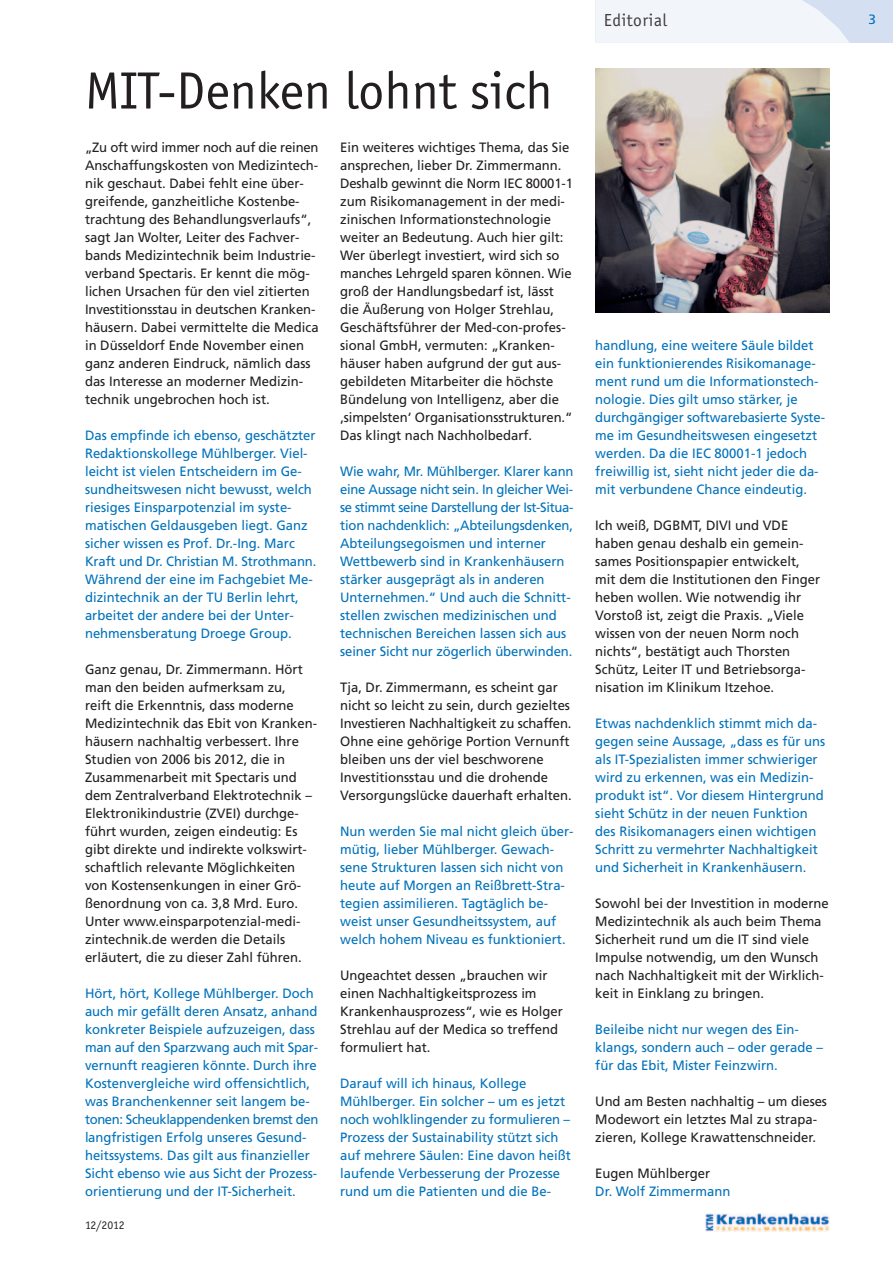
<style>
.page{position:relative;width:893px;height:1263px;background:#fff}
.page>*{position:absolute;margin:0;border:0;box-sizing:border-box;transform-origin:0 0}
.t1{font:54px "Officina Sans";color:#231f20}
.t2{font:18px "Officina Sans";letter-spacing:.03em;color:#3e3e3f}
.t3{font:13.5px/18px "Frutiger";color:#231f20}
.t4{font:13.5px/18px "Frutiger";color:#0072bc}
.t5{font:12px "Officina Sans";letter-spacing:-.02em;color:#231f20}
</style>
<div class="page">
<div style="left:595px;top:0;width:298px;height:43px;background:#d4e0f1"></div>
<svg style="left:595px;top:0;width:254px;height:43px;background:#eff3f9"></svg>
<img style="left:706px;top:1213px;width:123px;height:18px">
<img style="left:595px;top:68px;width:234px;height:244px">
<h1 class="t1" style="left:85px;top:69px;width:469px">MIT-Denken lohnt sich</h1>
<p class="t3" style="left:85px;top:139px;width:235px">„Zu oft wird immer noch auf die reinen Anschaffungskosten von Medizintech&shy;nik geschaut. Dabei fehlt eine über&shy;greifende, ganzheitliche Kostenbe&shy;trachtung des Behandlungsverlaufs“, sagt Jan Wolter, Leiter des Fachver&shy;bands Medizintechnik beim Industrie&shy;verband Spectaris. Er kennt die mög - lichen Ursachen für den viel zitierten Investitionsstau in deutschen Kranken&shy;häusern. Dabei vermittelte die Medica in Düsseldorf Ende November einen ganz anderen Eindruck, nämlich dass das Interesse an moderner Medizin&shy;technik ungebrochen hoch ist.</p>
<p class="t4" style="left:85px;top:427px;width:233px">Das empfinde ich ebenso, geschätzter Redaktionskollege Mühlberger. Viel&shy;leicht ist vielen Entscheidern im Ge - sundheitswesen nicht bewusst, welch riesiges Einsparpotenzial im syste - matischen Geldausgeben liegt. Ganz sicher wissen es Prof. Dr.-Ing. Marc Kraft und Dr. Christian M. Strothmann.<br>Während der eine im Fachgebiet Me - dizintechnik an der TU Berlin lehrt, arbeitet der andere bei der Unter - nehmensberatung Droege Group.</p>
<p class="t3" style="left:85px;top:661px;width:234px">Ganz genau, Dr. Zimmermann. Hört man den beiden aufmerksam zu,<br>reift die Erkenntnis, dass moderne Medizintechnik das Ebit von Kranken&shy;häusern nachhaltig verbessert. Ihre Studien von 2006 bis 2012, die in Zusammenarbeit mit Spectaris und dem Zentralverband Elektrotechnik – Elektronikindustrie (ZVEI) durchge&shy;führt wurden, zeigen eindeutig: Es gibt direkte und indirekte volkswirt&shy;schaftlich relevante Möglichkeiten von Kostensenkungen in einer Grö&shy;ßenordnung von ca. 3,8 Mrd. Euro.<br>Unter www.einsparpotenzial-medi - zintechnik.de werden die Details erläutert, die zu dieser Zahl führen.</p>
<p class="t4" style="left:85px;top:985px;width:235px">Hört, hört, Kollege Mühlberger. Doch auch mir gefällt deren Ansatz, an hand konkreter Beispiele aufzuzeigen, dass man auf den Sparzwang auch mit Spar&shy;vernunft reagieren könnte. Durch ihre Kostenvergleiche wird offensichtlich, was Branchenkenner seit langem be - tonen: Scheuklappendenken bremst den langfristigen Erfolg unseres Ge sund - heitssystems. Das gilt aus finanzieller Sicht ebenso wie aus Sicht der Prozess - orientierung und der IT-Sicherheit.</p>
<p class="t5" style="left:85px;top:1221px;width:41px">12/2012</p>
<p class="t3" style="left:340px;top:139px;width:234px">Ein weiteres wichtiges Thema, das Sie ansprechen, lieber Dr. Zimmermann.<br>Deshalb gewinnt die Norm IEC 80001-1 zum Risikomanagement in der medi&shy;zinischen Informationstechnologie weiter an Bedeutung. Auch hier gilt:<br>Wer überlegt investiert, wird sich so manches Lehrgeld sparen können. Wie groß der Handlungsbedarf ist, lässt die Äußerung von Holger Strehlau, Geschäftsführer der Med-con-profes&shy;sional GmbH, vermuten: „Kranken&shy;häuser haben aufgrund der gut aus&shy;gebildeten Mitarbeiter die höchste Bündelung von Intelligenz, aber die ‚simpelsten‘ Organisationsstrukturen.“ Das klingt nach Nachholbedarf.</p>
<p class="t4" style="left:340px;top:463px;width:235px">Wie wahr, Mr. Mühlberger. Klarer kann eine Aussage nicht sein. In gleicher Wei - se stimmt seine Darstellung der Ist-Situa - tion nachdenklich: „Abteilungsdenken, Abteilungsegoismen und interner Wettbewerb sind in Krankenhäusern stärker ausgeprägt als in an deren Unternehmen.“ Und auch die Schnitt&shy;stellen zwischen me dizinischen und technischen Bereichen lassen sich aus seiner Sicht nur zögerlich überwinden.</p>
<p class="t3" style="left:340px;top:679px;width:233px">Tja, Dr. Zimmermann, es scheint gar nicht so leicht zu sein, durch gezieltes Investieren Nachhaltigkeit zu schaffen.<br>Ohne eine gehörige Portion Vernunft bleiben uns der viel beschworene Investitionsstau und die drohende Versorgungslücke dauerhaft erhalten.</p>
<p class="t4" style="left:340px;top:823px;width:235px">Nun werden Sie mal nicht gleich über&shy;mütig, lieber Mühlberger. Gewach - sene Strukturen lassen sich nicht von heute auf Morgen an Reißbrett-Stra&shy;tegien assimilieren. Tagtäglich be - weist unser Gesundheitssystem, auf welch hohem Niveau es funktioniert.</p>
<p class="t3" style="left:340px;top:967px;width:224px">Ungeachtet dessen „brauchen wir einen Nachhaltigkeitsprozess im<br>Krankenhausprozess“, wie es Holger<br>Strehlau auf der Medica so treffend formuliert hat.</p>
<p class="t4" style="left:340px;top:1075px;width:232px">Darauf will ich hinaus, Kollege Mühlberger. Ein solcher – um es jetzt noch wohlklingender zu formulieren – Prozess der Sustainability stützt sich auf mehrere Säulen: Eine davon heißt laufende Verbesserung der Prozesse rund um die Patienten und die Be -</p>
<h2 class="t2" style="left:604px;top:13px;width:65px">Editorial</h2>
<p class="t4" style="left:868px;top:11px;width:9px">3</p>
<p class="t4" style="left:595px;top:337px;width:231px">handlung, eine weitere Säule bildet ein funktionierendes Risikomanage&shy;ment rund um die Informationstech&shy;nologie. Dies gilt umso stärker, je durchgängiger softwarebasierte Syste - me im Gesundheitswesen eingesetzt werden. Da die IEC 80001-1 jedoch freiwillig ist, sieht nicht jeder die da - mit verbundene Chance eindeutig.</p>
<p class="t3" style="left:595px;top:517px;width:226px">Ich weiß, DGBMT, DIVI und VDE haben genau deshalb ein gemein - sames Positionspapier entwickelt, mit dem die Institutionen den Finger heben wollen. Wie notwendig ihr Vorstoß ist, zeigt die Praxis. „Viele wissen von der neuen Norm noch nichts“, bestätigt auch Thorsten Schütz, Leiter IT und Betriebsorga - nisation im Klinikum Itzehoe.</p>
<p class="t4" style="left:595px;top:715px;width:231px">Etwas nachdenklich stimmt mich da - gegen seine Aussage, „dass es für uns als IT-Spezialisten immer schwieriger wird zu erkennen, was ein Medizin&shy;produkt ist“. Vor diesem Hintergrund sieht Schütz in der neuen Funktion des Risikomanagers einen wichtigen Schritt zu vermehrter Nachhaltigkeit und Sicherheit in Krankenhäusern.</p>
<p class="t3" style="left:595px;top:895px;width:235px">Sowohl bei der Investition in moderne Medizintechnik als auch beim Thema Sicherheit rund um die IT sind viele Impulse notwendig, um den Wunsch nach Nachhaltigkeit mit der Wirklich&shy;keit in Einklang zu bringen.</p>
<p class="t4" style="left:595px;top:1021px;width:229px">Beileibe nicht nur wegen des Ein&shy;klangs, sondern auch – oder gerade – für das Ebit, Mister Feinzwirn.</p>
<p class="t3" style="left:595px;top:1093px;width:233px">Und am Besten nachhaltig – um dieses<br>Modewort ein letztes Mal zu strapa&shy;zieren, Kollege Krawattenschneider.</p>
<p class="t3" style="left:595px;top:1165px;width:116px">Eugen Mühlberger</p>
<p class="t4" style="left:595px;top:1183px;width:137px">Dr. Wolf Zimmermann</p>
</div>
